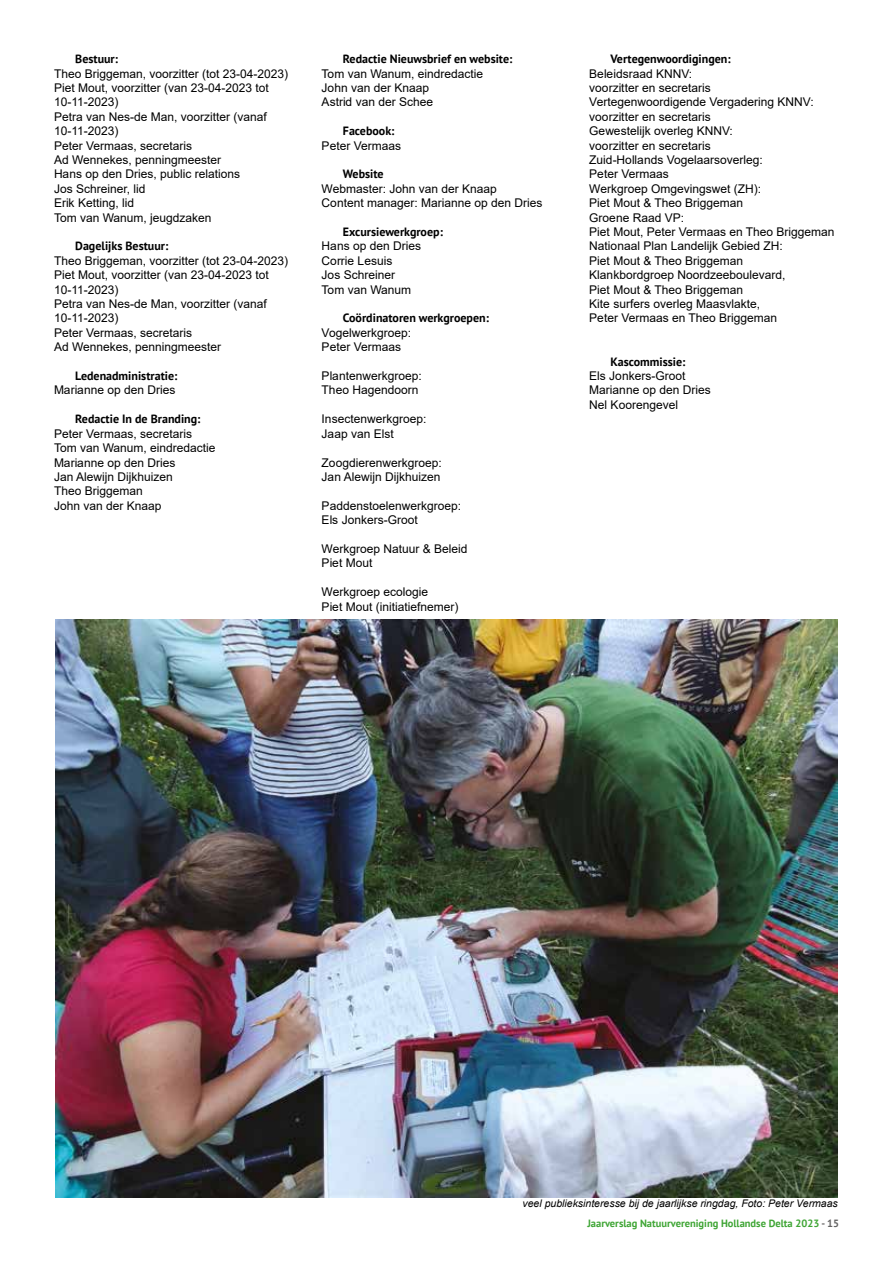
<style>
.page{position:relative;width:893px;height:1263px;background:#fff}
.page>*{position:absolute;margin:0;border:0;box-sizing:border-box;transform-origin:0 0}
.t1{font:12px/14.4px "Arial";color:#000}
.t2{font:700 12px "PT Sans";color:#000}
.t3{font:italic 10.5px "Arial";color:#000}
.t4{font:700 10.5px "PT Sans";color:#3fa535}
.s1{color:#646363}
</style>
<div class="page">
<img style="left:55px;top:619px;width:783px;height:578px">
<p class="t2" style="left:75px;top:51px;width:44px">Bestuur:</p>
<p class="t1" style="left:54px;top:66px;width:236px">Theo Briggeman, voorzitter (tot 23-04-2023)<br>Piet Mout, voorzitter (van 23-04-2023 tot<br>10-11-2023)<br>Petra van Nes-de Man, voorzitter (vanaf<br>10-11-2023)<br>Peter Vermaas, secretaris<br>Ad Wennekes, penningmeester<br>Hans op den Dries, public relations<br>Jos Schreiner, lid<br>Erik Ketting, lid<br>Tom van Wanum, jeugdzaken</p>
<p class="t2" style="left:75px;top:238px;width:94px">Dagelijks Bestuur:</p>
<p class="t1" style="left:54px;top:253px;width:236px">Theo Briggeman, voorzitter (tot 23-04-2023)<br>Piet Mout, voorzitter (van 23-04-2023 tot<br>10-11-2023)<br>Petra van Nes-de Man, voorzitter (vanaf<br>10-11-2023)<br>Peter Vermaas, secretaris<br>Ad Wennekes, penningmeester</p>
<p class="t2" style="left:75px;top:368px;width:104px">Ledenadministratie:</p>
<p class="t1" style="left:54px;top:383px;width:123px">Marianne op den Dries</p>
<p class="t2" style="left:75px;top:411px;width:127px">Redactie In de Branding:</p>
<p class="t1" style="left:54px;top:426px;width:163px">Peter Vermaas, secretaris<br>Tom van Wanum, eindredactie<br>Marianne op den Dries<br>Jan Alewijn Dijkhuizen<br>Theo Briggeman<br>John van der Knaap</p>
<p class="t2" style="left:343px;top:51px;width:171px">Redactie Nieuwsbrief en website:</p>
<p class="t1" style="left:322px;top:66px;width:163px">Tom van Wanum, eindredactie<br>John van der Knaap<br>Astrid van der Schee</p>
<p class="t2" style="left:343px;top:123px;width:53px">Facebook:</p>
<p class="t1" style="left:322px;top:138px;width:81px">Peter Vermaas</p>
<p class="t2" style="left:343px;top:166px;width:42px">Website</p>
<p class="t1" style="left:322px;top:181px;width:222px">Webmaster: John van der Knaap<br>Content manager: Marianne op den Dries</p>
<p class="t2" style="left:343px;top:224px;width:101px">Excursiewerkgroep:</p>
<p class="t1" style="left:322px;top:239px;width:101px">Hans op den Dries<br>Corrie Lesuis<br>Jos Schreiner<br>Tom van Wanum</p>
<p class="t2" style="left:343px;top:310px;width:147px">Coördinatoren werkgroepen:</p>
<p class="t1" style="left:322px;top:325px;width:91px">Vogelwerkgroep:<br>Peter Vermaas</p>
<p class="t1" style="left:322px;top:369px;width:102px">Plantenwerkgroep:<br>Theo Hagendoorn</p>
<p class="t1" style="left:322px;top:412px;width:106px">Insectenwerkgroep:<br>Jaap van Elst</p>
<p class="t1" style="left:322px;top:455px;width:122px">Zoogdierenwerkgroep:<br>Jan Alewijn Dijkhuizen</p>
<p class="t1" style="left:322px;top:498px;width:141px">Paddenstoelenwerkgroep:<br>Els Jonkers-Groot</p>
<p class="t1" style="left:322px;top:541px;width:147px">Werkgroep Natuur &amp; Beleid<br>Piet Mout</p>
<p class="t1" style="left:322px;top:585px;width:138px">Werkgroep ecologie<br>Piet Mout (initiatiefnemer)</p>
<p class="t2" style="left:611px;top:51px;width:122px">Vertegenwoordigingen:</p>
<p class="t1" style="left:589px;top:66px;width:247px">Beleidsraad KNNV:<br>voorzitter en secretaris<br>Vertegenwoordigende Vergadering KNNV: voorzitter en secretaris<br>Gewestelijk overleg KNNV:<br>voorzitter en secretaris<br>Zuid-Hollands Vogelaarsoverleg:<br>Peter Vermaas<br>Werkgroep Omgevingswet (ZH):<br>Piet Mout &amp; Theo Briggeman<br>Groene Raad VP:<br>Piet Mout, Peter Vermaas en Theo Briggeman<br>Nationaal Plan Landelijk Gebied ZH:<br>Piet Mout &amp; Theo Briggeman<br>Klankbordgroep Noordzeeboulevard,<br>Piet Mout &amp; Theo Briggeman<br>Kite surfers overleg Maasvlakte,<br>Peter Vermaas en Theo Briggeman</p>
<p class="t2" style="left:611px;top:354px;width:76px">Kascommissie:</p>
<p class="t1" style="left:589px;top:369px;width:123px">Els Jonkers-Groot<br>Marianne op den Dries<br>Nel Koorengevel</p>
<p class="t3" style="left:522px;top:1196px;width:317px">veel publieksinteresse bij de jaarlijkse ringdag, Foto: Peter Vermaas</p>
<p class="t4" style="left:587px;top:1216px;width:253px">Jaarverslag Natuurvereniging Hollandse Delta 2023 <span class="s1">- 15</span></p>
</div>
